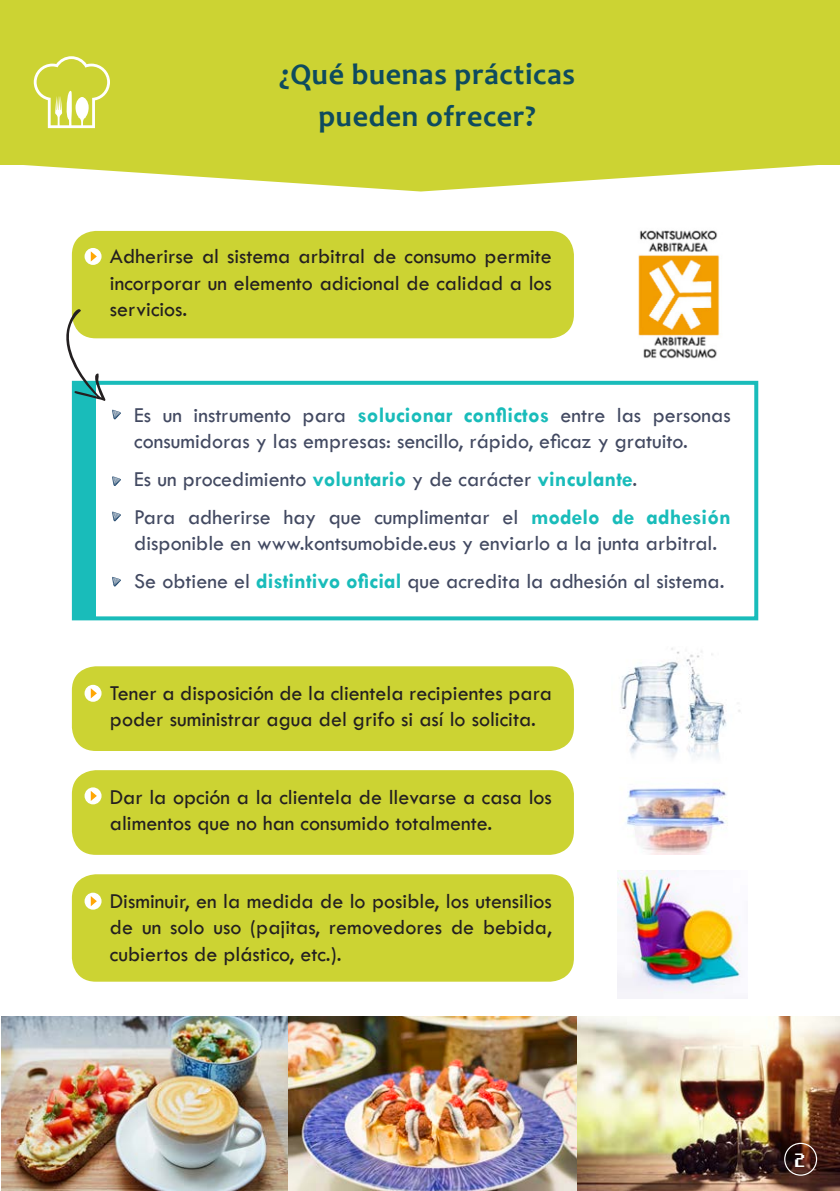
<style>
.page{position:relative;width:840px;height:1191px;background:#fff}
.page>*{position:absolute;margin:0;border:0;box-sizing:border-box;transform-origin:0 0}
.t1{font:48px "Game Over";color:#fff}
.t2{font:700 30px "Candara";letter-spacing:.02em;color:#0e4b5e}
.t3{font:22px/26.4px "Tw Cen";color:#231f20;text-align:justify}
.t4{font:22px/26.4px "Tw Cen";color:#424961}
.s1{font-weight:700;color:#19bcba}
</style>
<div class="page">
<div style="left:72px;top:231px;width:501px;height:107px;background:#ccd333;border-radius:24px"></div>
<div style="left:72px;top:874px;width:501px;height:107px;background:#ccd333;border-radius:24px"></div>
<div style="left:72px;top:666px;width:501px;height:85px;background:#ccd333;border-radius:24px"></div>
<div style="left:72px;top:770px;width:501px;height:85px;background:#ccd333;border-radius:24px"></div>
<img style="left:575px;top:1016px;width:264px;height:175px">
<svg style="left:0;top:164px;width:839px;height:27px"></svg>
<div style="left:72px;top:381px;width:685px;height:239px;border:4px solid #19bcba"></div>
<div style="left:74px;top:383px;width:21px;height:234px;background:#19bcba"></div>
<img style="left:638px;top:230px;width:82px;height:129px">
<img style="left:620px;top:648px;width:120px;height:110px">
<img style="left:623px;top:788px;width:105px;height:67px">
<div style="left:0;top:0;width:839px;height:164px;background:#ccd333"></div>
<svg style="left:112px;top:410px;width:9px;height:9px"></svg>
<svg style="left:112px;top:476px;width:9px;height:10px"></svg>
<svg style="left:112px;top:511px;width:9px;height:10px"></svg>
<svg style="left:112px;top:577px;width:9px;height:9px"></svg>
<svg style="left:66px;top:309px;width:40px;height:93px"></svg>
<div style="left:783px;top:1142px;width:33px;height:33px;border:1px solid #fff;border-radius:50%"></div>
<img style="left:1px;top:1016px;width:574px;height:175px">
<svg style="left:34px;top:56px;width:76px;height:72px"></svg>
<img style="left:617px;top:871px;width:124px;height:127px">
<svg style="left:84px;top:248px;width:17px;height:17px"></svg>
<svg style="left:84px;top:685px;width:17px;height:17px"></svg>
<svg style="left:84px;top:787px;width:17px;height:17px"></svg>
<svg style="left:84px;top:892px;width:17px;height:17px"></svg>
<p class="t2" style="left:279px;top:56px;width:297px">¿Qué buenas prácticas</p>
<p class="t2" style="left:318px;top:97px;width:219px">pueden ofrecer?</p>
<p class="t3" style="left:110px;top:243px;width:443px">Adherirse al sistema arbitral de consumo permite incorporar un elemento adicional de calidad a los servicios.</p>
<p class="t4" style="left:134px;top:402px;width:597px">Es un instrumento para <span class="s1">solucionar conflictos</span> entre las personas consumidoras y las empresas: sencillo, rápido, eficaz y gratuito.</p>
<p class="t4" style="left:134px;top:466px;width:504px">Es un procedimiento <span class="s1">voluntario</span> y de carácter <span class="s1">vinculante</span>.</p>
<p class="t4" style="left:134px;top:503px;width:597px">Para adherirse hay que cumplimentar el <span class="s1">modelo de adhesión </span>disponible en www.kontsumobide.eus y enviarlo a la junta arbitral.</p>
<p class="t4" style="left:134px;top:568px;width:591px">Se obtiene el <span class="s1">distintivo oficial</span> que acredita la adhesión al sistema.</p>
<p class="t3" style="left:110px;top:679px;width:443px">Tener a disposición de la clientela recipientes para poder suministrar agua del grifo si así lo solicita.</p>
<p class="t3" style="left:110px;top:783px;width:443px">Dar la opción a la clientela de llevarse a casa los alimentos que no han consumido totalmente.</p>
<p class="t3" style="left:110px;top:887px;width:443px">Disminuir, en la medida de lo posible, los utensilios de un solo uso (pajitas, removedores de bebida, cubiertos de plástico, etc.).</p>
<p class="t1" style="left:793px;top:1122px;width:12px">2</p>
</div>
